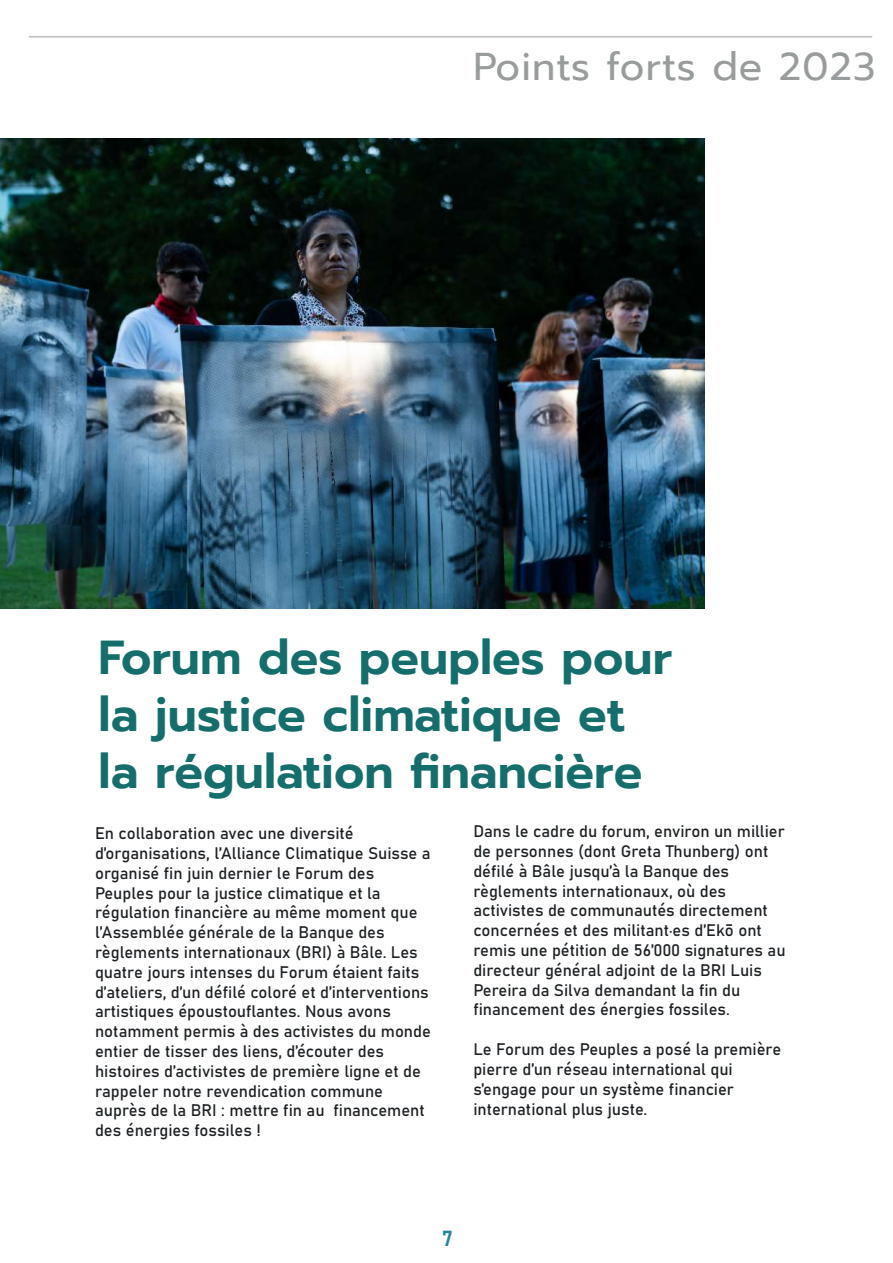
<style>
.page{position:relative;width:893px;height:1263px;background:#fff}
.page>*{position:absolute;margin:0;border:0;box-sizing:border-box;transform-origin:0 0}
.t1{font:600 47.55px/57px "Prompt";color:#166e6c}
.t2{font:38.7px "Prompt";letter-spacing:.03em;color:#999c9d}
.t3{font:21.6px "Bahnschrift";color:#24859e}
.t4{font:16.5px/19.8px "Bahnschrift";color:#1d2124}
</style>
<div class="page">
<img style="left:0;top:139px;width:705px;height:470px">
<hr style="left:29px;top:36px;width:843px;height:2px;background:#bbbdbe">
<h2 class="t2" style="left:473px;top:39px;width:403px">Points forts de 2023</h2>
<h1 class="t1" style="left:99px;top:629px;width:575px">Forum des peuples pour la justice climatique et la régulation financière</h1>
<p class="t4" style="left:95px;top:822px;width:337px">En collaboration avec une diversité d’organisations, l’Alliance Climatique Suisse a organisé fin juin dernier le Forum des Peuples pour la justice climatique et la régulation financière au même moment que l’Assemblée générale de la Banque des règlements internationaux (BRI) à Bâle. Les quatre jours intenses du Forum étaient faits d’ateliers, d’un défilé coloré et d’interventions artistiques époustouflantes. Nous avons notamment permis à des activistes du monde entier de tisser des liens, d’écouter des histoires d’activistes de première ligne et de rappeler notre revendication commune auprès de la BRI : mettre fin au financement des énergies fossiles !</p>
<p class="t4" style="left:473px;top:820px;width:314px">Dans le cadre du forum, environ un millier de personnes (dont Greta Thunberg) ont défilé à Bâle jusqu’à la Banque des règlements internationaux, où des activistes de communautés directement concernées et des militant·es d’Ekō ont remis une pétition de 56’000 signatures au directeur général adjoint de la BRI Luis Pereira da Silva demandant la fin du financement des énergies fossiles.</p>
<p class="t4" style="left:473px;top:1038px;width:309px">Le Forum des Peuples a posé la première pierre d’un réseau international qui s’engage pour un système financier international plus juste.</p>
<h3 class="t3" style="left:442px;top:1222px;width:12px">7</h3>
</div>
